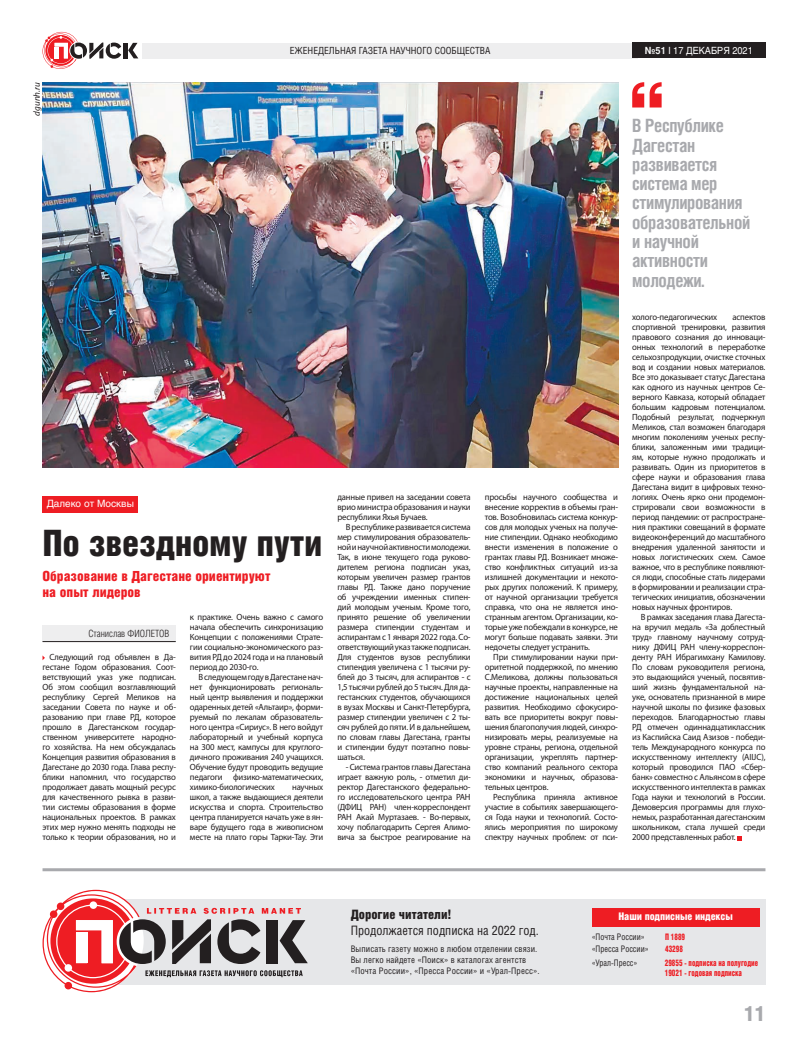
<style>
.page{position:relative;width:808px;height:1049px;background:#fff}
.page>*{position:absolute;margin:0;border:0;box-sizing:border-box;transform-origin:0 0}
.t1{font:36.5px "Helios Cond Black C";letter-spacing:-.01em;color:#231f20}
.t2{font:21.1px "Helios Cond Black C";color:#a8a9ad}
.t3{font:700 18.3px/19.3px "Helios Cond C";letter-spacing:-.02em;color:#a8a9ad;scale:.96 1}
.t4{font:14px/16px "Helios Cond Black C";color:#ee1d23}
.t5{font:13px "Helios Cond C";color:#231f20}
.t6{font:13px "Helios Cond Black C";color:#231f20}
.t7{font:10.5px "Helios Cond Black C";letter-spacing:-.01em;color:#fff}
.t8{font:10px "Helios Cond Light C";color:#231f20}
.t9{font:10px "Helios C";color:#fff}
.t10{font:9.8px "Helios Cond C";color:#231f20}
.t11{font:9.8px "Helios C";color:#fff;scale:.93 1}
.t12{font:9px/10px "Myriad Pro";letter-spacing:-.02em;color:#231f20;text-align:justify}
.t13{font:9px/11px "Helios Cond C";letter-spacing:.01em;color:#231f20}
.t14{font:9px/10px "Helios Cond Black C";color:#ee1d23;scale:.79 1}
.t15{font:9px "Helios Cond C";letter-spacing:.01em;color:#231f20;scale:.92 1}
.t16{font:italic 9px "Myriad Pro";color:#231f20}
.s1{font-weight:700}
.s2{font-weight:700;color:#f2f3f4}
</style>
<div class="page">
<hr style="left:124px;top:43px;width:4px;height:15px;background:#231f20">
<svg style="left:128px;top:43px;width:10px;height:15px"></svg>
<svg style="left:43px;top:32px;width:78px;height:37px"></svg>
<div style="left:142px;top:43px;width:496px;height:16px;background:#eeeeef"></div>
<div style="left:632px;top:43px;width:133px;height:15px;background:#231f20"></div>
<svg style="left:632px;top:82px;width:30px;height:25px"></svg>
<div style="left:43px;top:625px;width:133px;height:16px;background:#eeeeef"></div>
<hr style="left:43px;top:641px;width:133px;height:1px;background:#231f20">
<div style="left:43px;top:496px;width:95px;height:16px;background:#ee1d23"></div>
<svg style="left:737px;top:836px;width:5px;height:4px"></svg>
<img style="left:43px;top:82px;width:575px;height:386px">
<hr style="left:43px;top:868px;width:722px;height:3px;background:#a8a9ad">
<div style="left:91px;top:899px;width:674px;height:85px;background:#e6e7e9"></div>
<svg style="left:43px;top:890px;width:265px;height:102px"></svg>
<div style="left:592px;top:908px;width:168px;height:18px;background:#ee1d23"></div>
<p class="t16" style="left:31px;top:115px;width:35px;rotate:-90deg">dgunh.ru</p>
<p class="t10" style="left:290px;top:45px;width:202px">ЕЖЕНЕДЕЛЬНАЯ ГАЗЕТА НАУЧНОГО СООБЩЕСТВА</p>
<p class="t11" style="left:645px;top:44px;width:118px"><span class="s1">№</span><span class="s2">51</span> I 17 ДЕКАБРЯ 2021</p>
<h3 class="t3" style="left:632px;top:116px;width:125px">В Республике<br>Дагестан развивается система мер стимулирования образовательной и научной активности молодежи.</h3>
<p class="t9" style="left:47px;top:497px;width:89px">Далеко от Москвы</p>
<h1 class="t1" style="left:43px;top:522px;width:281px">По звездному пути</h1>
<h3 class="t4" style="left:43px;top:568px;width:229px">Образование в Дагестане ориентируют на опыт лидеров</h3>
<p class="t12" style="left:190px;top:612px;width:135px">к практике. Очень важно с самого начала обеспечить синхронизацию Концепции с положениями Страте&shy;гии социально-экономического раз&shy;вития РД до 2024 года и на плановый период до 2030-го.</p>
<p class="t12" style="left:190px;top:672px;width:135px;text-indent:9px">В следующем году в Дагестане нач&shy;нет функционировать региональ&shy;ный центр выявления и поддержки одаренных детей «Альтаир», форми&shy;руемый по лекалам образователь&shy;ного центра «Сириус». В него войдут лабораторный и учебный корпуса на 300 мест, кампусы для круглого&shy;дичного проживания 240 учащихся.<br>Обучение будут проводить ведущие педагоги физико-математических, химико-биологических</p>
<p class="t8" style="left:88px;top:627px;width:83px">Станислав ФИОЛЕТОВ</p>
<p class="t12" style="left:43px;top:652px;width:135px;text-indent:7px">Следующий год объявлен в Да&shy;гестане Годом образования. Соот&shy;ветствующий указ уже подписан.<br>Об этом сообщил возглавляющий республику Сергей Меликов на заседании Совета по науке и об&shy;разованию при главе РД, которое прошло в Дагестанском государ&shy;ственном университете народно&shy;го хозяйства. На нем обсуждалась Концепция развития образования в Дагестане до 2030 года. Глава респу&shy;блики напомнил, что государство продолжает давать мощный ресурс для качественного рывка в разви&shy;тии системы образования в форме национальных проектов. В рамках этих мер нужно менять подходы не только к теории образования, но и</p>
<p class="t12" style="left:190px;top:782px;width:135px;text-indent:102px">научных школ, а также выдающиеся деятели искусства и спорта. Строительство центра планируется начать уже в ян&shy;варе будущего года в живописном месте на плато горы Тарки-Тау. Эти</p>
<p class="t12" style="left:337px;top:492px;width:135px">данные привел на заседании совета врио министра образования и науки республики Яхья Бучаев.</p>
<p class="t12" style="left:337px;top:522px;width:135px;text-indent:9px">В республике развивается система мер стимулирования образователь&shy;ной и научной активности молодежи.<br>Так, в июне текущего года руково&shy;дителем региона подписан указ, которым увеличен размер грантов главы РД. Также дано поручение об учреждении именных стипен&shy;дий молодым ученым. Кроме того, принято решение об увеличении размера стипендии студентам и аспирантам с 1 января 2022 года. Со&shy;ответствующий указ также подписан.<br>Для студентов вузов республики стипендия увеличена с 1 тысячи ру&shy;блей до 3 тысяч, для аспирантов - с 1,5 тысячи рублей до 5 тысяч. Для да&shy;гестанских студентов, обучающихся в вузах Москвы и Санкт-Петербурга, размер стипендии увеличен с 2 ты&shy;сяч рублей до пяти. И в дальнейшем, по словам главы Дагестана, гранты и стипендии будут поэтапно повы&shy;шаться.</p>
<p class="t12" style="left:337px;top:762px;width:135px;text-indent:9px">- Система грантов главы Дагестана играет важную роль, - отметил ди&shy;ректор Дагестанского федерально&shy;го исследовательского центра РАН (ДФИЦ РАН) член-корреспондент РАН Акай Муртазаев. - Во-первых, хочу поблагодарить Сергея Алимо&shy;вича за быстрое реагирование на</p>
<p class="t12" style="left:485px;top:492px;width:135px">просьбы научного сообщества и внесение корректив в объемы гран&shy;тов. Возобновилась система конкур&shy;сов для молодых ученых на получе&shy;ние стипендии. Однако необходимо внести изменения в положение о грантах главы РД. Возникает множе&shy;ство конфликтных ситуаций из-за излишней документации и некото&shy;рых других положений. К примеру, от научной организации требуется справка, что она не является ино&shy;странным агентом. Организации, ко&shy;торые уже побеждали в конкурсе, не могут больше подавать заявки. Эти недочеты следует устранить.</p>
<p class="t12" style="left:485px;top:652px;width:135px;text-indent:9px">При стимулировании науки при&shy;оритетной поддержкой, по мнению С.Меликова, должны пользоваться научные проекты, направленные на достижение национальных целей развития. Необходимо сфокусиро&shy;вать все приоритеты вокруг повы&shy;шения благополучия людей, синхро&shy;низировать меры, реализуемые на уровне страны, региона, отдельной организации, укреплять партнер&shy;ство компаний реального сектора экономики и научных, образова&shy;тельных центров.</p>
<p class="t12" style="left:485px;top:792px;width:135px;text-indent:9px">Республика приняла активное участие в событиях завершающего&shy;ся Года науки и технологий. Состо&shy;ялись мероприятия по широкому спектру научных проблем: от пси-</p>
<p class="t12" style="left:632px;top:312px;width:135px;text-indent:100px">аспектов спортивной тренировки, развития правового сознания до инноваци&shy;онных технологий в переработке сельхозпродукции, очистке сточных вод и создании новых материалов.<br>Все это доказывает статус Дагестана как одного из научных центров Се&shy;верного Кавказа, который обладает большим кадровым потенциалом.<br>Подобный результат, подчеркнул Меликов, стал возможен благодаря многим поколениям ученых респу&shy;блики, заложенным ими традици&shy;ям, которые нужно продолжать и развивать. Один из приоритетов в сфере науки и образования глава Дагестана видит в цифровых техно&shy;логиях. Очень ярко они продемон&shy;стрировали свои возможности в период пандемии: от распростране&shy;ния практики совещаний в формате видеоконференций до масштабного внедрения удаленной занятости и новых логистических схем. Самое важное, что в республике появляют&shy;ся люди, способные стать лидерами в формировании и реализации стра&shy;тегических инициатив, обозначении новых научных фронтиров.</p>
<p class="t12" style="left:632px;top:612px;width:135px;text-indent:9px">В рамках заседания глава Дагеста&shy;на вручил медаль «За доблестный труд» главному научному сотруд&shy;нику ДФИЦ РАН члену-корреспон&shy;денту РАН Ибрагимхану Камилову.<br>По словам руководителя региона, это выдающийся ученый, посвятив&shy;ший жизнь фундаментальной на&shy;уке, основатель признанной в мире научной школы по физике фазовых переходов. Благодарностью главы РД отмечен одиннадцатиклассник из Каспийска Саид Азизов - победи&shy;тель Международного конкурса по искусственному интеллекту (AIIJC), который проводился ПАО «Сбер&shy;банк» совместно с Альянсом в сфере искусственного интеллекта в рамках Года науки и технологий в России.<br>Демоверсия программы для глухо&shy;немых, разработанная дагестанским школьником, стала лучшей среди 2000 представленных работ.</p>
<p class="t12" style="left:632px;top:312px;width:86px">холого-педагогических</p>
<h3 class="t6" style="left:351px;top:907px;width:103px">Дорогие читатели!</h3>
<h3 class="t5" style="left:351px;top:922px;width:190px">Продолжается подписка на 2022 год.</h3>
<p class="t13" style="left:351px;top:943px;width:190px">Выписать газету можно в любом отделении связи.<br>Вы легко найдете «Поиск» в каталогах агентств «Почта России», «Пресса России» и «Урал-Пресс».</p>
<p class="t7" style="left:618px;top:910px;width:116px">Наши подписные индексы</p>
<p class="t15" style="left:592px;top:957px;width:51px">«Урал-Пресс»</p>
<p class="t14" style="left:665px;top:957px;width:119px">29855 - подписка на полугодие<br>19021 - годовая подписка</p>
<p class="t15" style="left:592px;top:931px;width:59px">«Почта России»</p>
<p class="t14" style="left:665px;top:931px;width:27px">П 1889</p>
<p class="t15" style="left:592px;top:943px;width:63px">«Пресса России»</p>
<p class="t14" style="left:665px;top:944px;width:24px">43298</p>
<h2 class="t2" style="left:744px;top:1001px;width:23px">11</h2>
</div>
